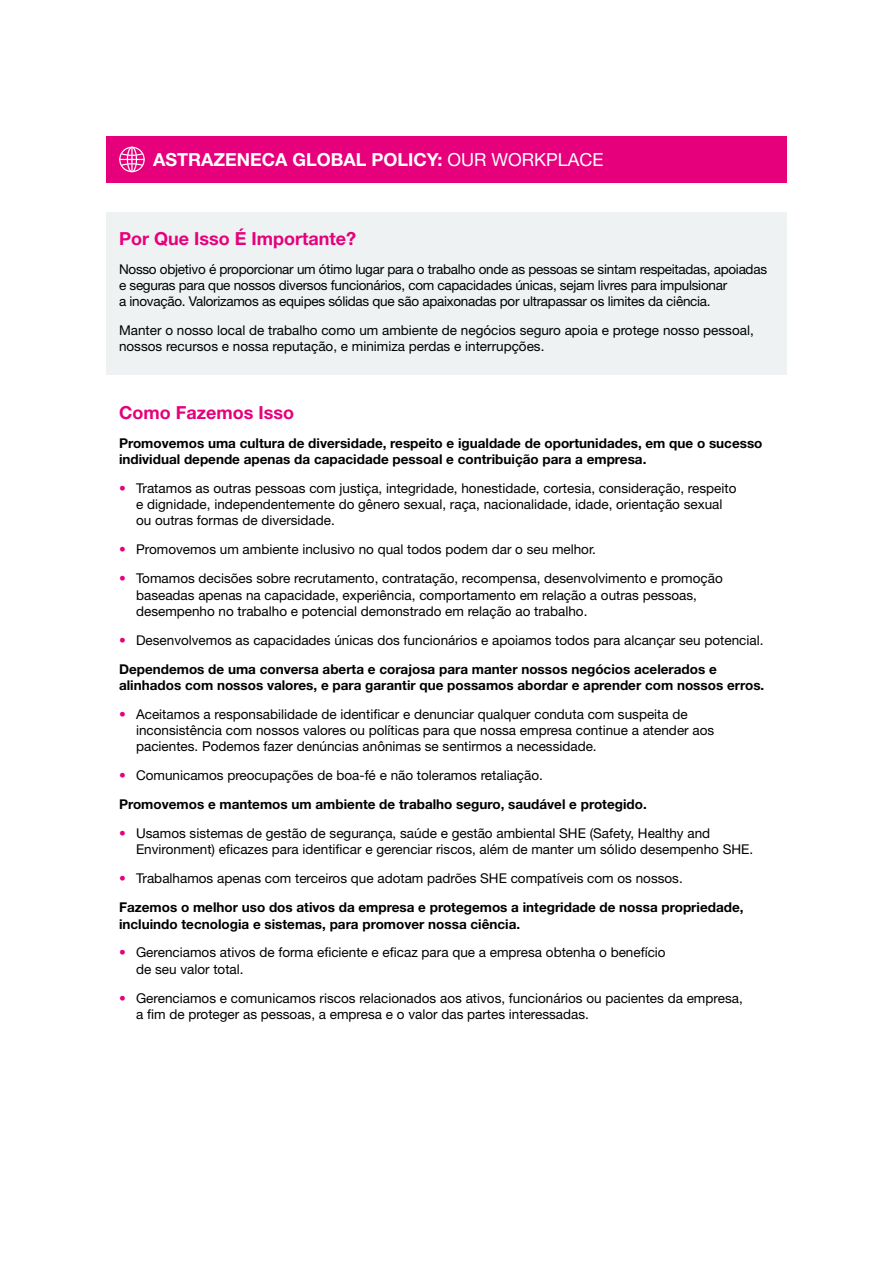
<style>
.page{position:relative;width:893px;height:1263px;background:#fff}
.page>*{position:absolute;margin:0;border:0;box-sizing:border-box;transform-origin:0 0}
.t1{font:700 18px "Helvetica Neue LT Std";color:#e6007c}
.t2{font:700 18px "Helvetica Neue LT Std";color:#fff}
.t3{font:13.5px/16.2px "Helvetica Neue LT Std";color:#000}
.t4{font:700 13.5px/29px "Helvetica Neue LT Std";color:#000}
.t5{font:13.5px/16.2px "Helvetica Neue LT Std";letter-spacing:-.02em;color:#000}
.s1{font-weight:400}
.s2{color:#e6007c}
.s3{font-weight:700}
.s4{font-weight:400;color:#e6007c}
</style>
<div class="page">
<div style="left:106px;top:136px;width:681px;height:47px;background:#e6007c"></div>
<div style="left:106px;top:213px;width:681px;height:162px;background:#eef2f2"></div>
<svg style="left:119px;top:146px;width:26px;height:27px"></svg>
<h1 class="t2" style="left:153px;top:148px;width:452px">ASTRAZENECA GLOBAL POLICY: <span class="s1">OUR WORKPLACE</span></h1>
<h1 class="t1" style="left:119px;top:227px;width:238px">Por Que Isso É Importante?</h1>
<p class="t5" style="left:119px;top:260px;width:650px">Nosso objetivo é proporcionar um ótimo lugar para o trabalho onde as pessoas se sintam respeitadas, apoiadas e seguras para que nossos diversos funcionários, com capacidades únicas, sejam livres para impulsionar<br>a inovação. Valorizamos as equipes sólidas que são apaixonadas por ultrapassar os limites da ciência.</p>
<p class="t3" style="left:119px;top:322px;width:636px">Manter o nosso local de trabalho como um ambiente de negócios seguro apoia e protege nosso pessoal, nossos recursos e nossa reputação, e minimiza perdas e interrupções.</p>
<h1 class="t1" style="left:119px;top:401px;width:176px">Como Fazemos Isso</h1>
<p class="t4" style="left:119px;top:435px;width:645px;line-height:16.2px">Promovemos uma cultura de diversidade, respeito e igualdade de oportunidades, em que o sucesso individual depende apenas da capacidade pessoal e contribuição para a empresa.</p>
<p class="t3" style="left:136px;top:480px;width:602px;text-indent:-17px"><span class="s2">•</span> Tratamos as outras pessoas com justiça, integridade, honestidade, cortesia, consideração, respeito e dignidade, independentemente do gênero sexual, raça, nacionalidade, idade, orientação sexual ou outras formas de diversidade.</p>
<p class="t3" style="left:119px;top:541px;width:478px"><span class="s2">•</span> Promovemos um ambiente inclusivo no qual todos podem dar o seu melhor.</p>
<p class="t3" style="left:136px;top:570px;width:588px;text-indent:-17px"><span class="s2">•</span> Tomamos decisões sobre recrutamento, contratação, recompensa, desenvolvimento e promoção baseadas apenas na capacidade, experiência, comportamento em relação a outras pessoas, desempenho no trabalho e potencial demonstrado em relação ao trabalho.</p>
<p class="t3" style="left:119px;top:625px;width:646px;line-height:29px"><span class="s2">•</span> Desenvolvemos as capacidades únicas dos funcionários e apoiamos todos para alcançar seu potencial.<br><span class="s3">Dependemos de uma conversa aberta e corajosa para manter nossos negócios acelerados e</span></p>
<p class="t4" style="left:119px;top:670px;width:647px">alinhados com nossos valores, e para garantir que possamos abordar e aprender com nossos erros.</p>
<p class="t3" style="left:136px;top:706px;width:580px;text-indent:-17px"><span class="s2">•</span> Aceitamos a responsabilidade de identificar e denunciar qualquer conduta com suspeita de inconsistência com nossos valores ou políticas para que nossa empresa continue a atender aos pacientes. Podemos fazer denúncias anônimas se sentirmos a necessidade.</p>
<p class="t4" style="left:119px;top:761px;width:529px"><span class="s4">•</span> <span class="s1">Comunicamos preocupações de boa-fé e não toleramos retaliação.<br></span>Promovemos e mantemos um ambiente de trabalho seguro, saudável e protegido.</p>
<p class="t3" style="left:136px;top:825px;width:619px;text-indent:-17px"><span class="s2">•</span> Usamos sistemas de gestão de segurança, saúde e gestão ambiental SHE (Safety, Healthy and<br>Environment) eficazes para identificar e gerenciar riscos, além de manter um sólido desempenho SHE.</p>
<p class="t4" style="left:119px;top:864px;width:626px"><span class="s4">•</span> <span class="s1">Trabalhamos apenas com terceiros que adotam padrões SHE compatíveis com os nossos.<br></span>Fazemos o melhor uso dos ativos da empresa e protegemos a integridade de nossa propriedade,</p>
<p class="t4" style="left:119px;top:909px;width:403px">incluindo tecnologia e sistemas, para promover nossa ciência.</p>
<p class="t3" style="left:136px;top:944px;width:531px;text-indent:-17px"><span class="s2">•</span> Gerenciamos ativos de forma eficiente e eficaz para que a empresa obtenha o benefício de seu valor total.</p>
<p class="t3" style="left:136px;top:989px;width:608px;text-indent:-17px"><span class="s2">•</span> Gerenciamos e comunicamos riscos relacionados aos ativos, funcionários ou pacientes da empresa, a fim de proteger as pessoas, a empresa e o valor das partes interessadas.</p>
</div>
